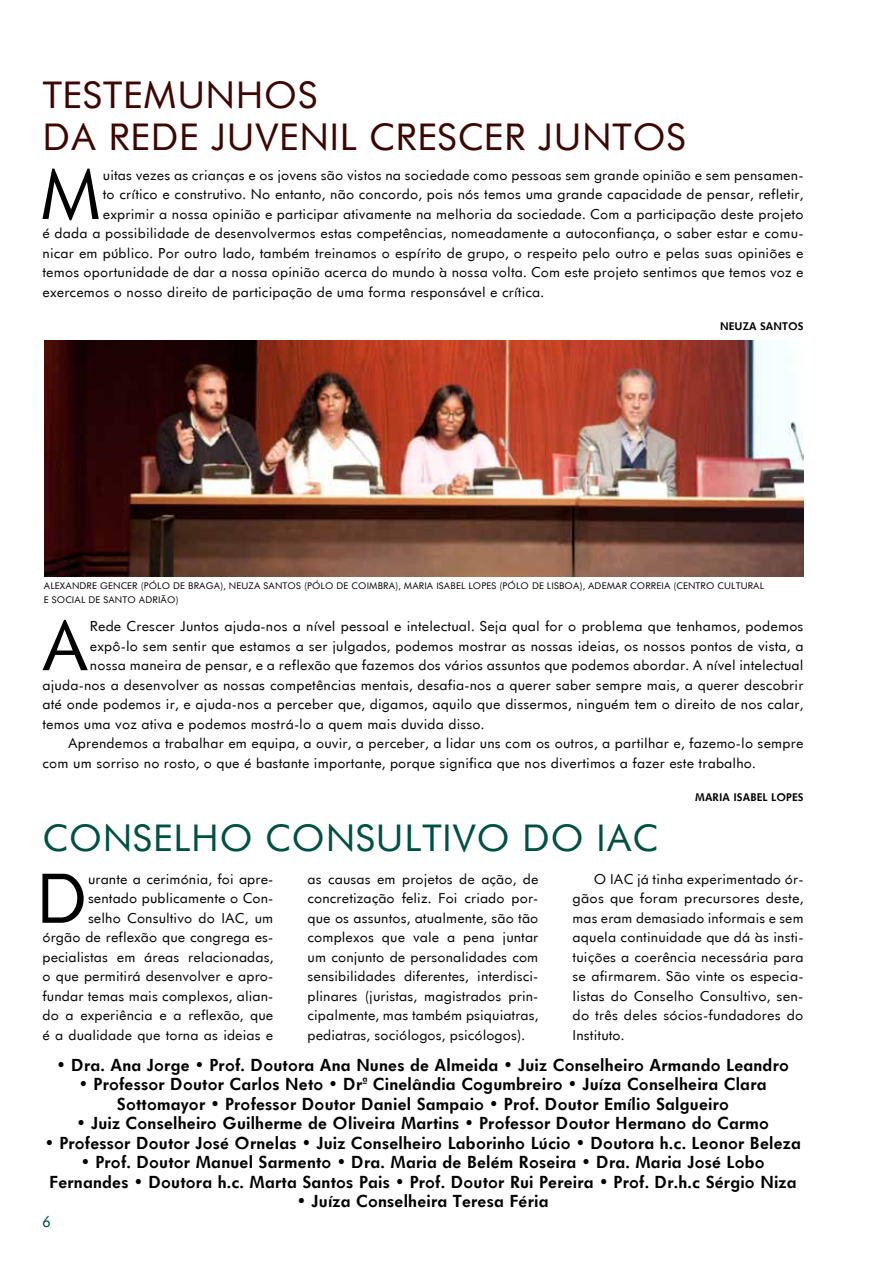
<style>
.page{position:relative;width:893px;height:1263px;background:#fff}
.page>*{position:absolute;margin:0;border:0;box-sizing:border-box;transform-origin:0 0}
.t1{font:66.3px "Futurist";color:#000}
.t2{font:36px "Futurist";color:#3e0600}
.t3{font:36px "Futurist";color:#005043}
.t4{font:700 16.5px/19.5px "Futurist";color:#000;text-align:center}
.t5{font:15px "Futurist";color:#005043}
.t6{font:13.5px/19.5px "Futurist";color:#000;text-align:justify}
.t7{font:700 10.5px "Futurist";color:#000}
.t8{font:9px "Futurist";color:#000}
</style>
<div class="page">
<img style="left:44px;top:340px;width:760px;height:237px">
<h2 class="t2" style="left:43px;top:72px;width:25px">testemun</h2>
<h2 class="t2" style="left:236px;top:72px;width:55px">hos</h2>
<h2 class="t2" style="left:43px;top:114px;width:111px">Da Rede</h2>
<h2 class="t2" style="left:211px;top:114px;width:89px">Juvenil</h2>
<h2 class="t2" style="left:369px;top:114px;width:23px">Cres</h2>
<h2 class="t2" style="left:458px;top:114px;width:106px">cer Juntos</h2>
<h1 class="t1" style="left:40px;top:153px;width:64px">M</h1>
<p class="t6" style="left:103px;top:165px;width:702px">uitas vezes as crianças e os jovens são vistos na sociedade como pessoas sem grande opinião e sem pensamen-</p>
<p class="t6" style="left:103px;top:185px;width:702px">to crítico e construtivo. No entanto, não concordo, pois nós temos uma grande capacidade de pensar, refletir,</p>
<p class="t6" style="left:103px;top:204px;width:702px">exprimir a nossa opinião e participar ativamente na melhoria da sociedade. Com a participação deste projeto</p>
<p class="t6" style="left:42px;top:224px;width:763px">é dada a possibilidade de desenvolvermos estas competências, nomeadamente a autoconfiança, o saber estar e comu-</p>
<p class="t6" style="left:42px;top:243px;width:763px">nicar em público. Por outro lado, também treinamos o espírito de grupo, o respeito pelo outro e pelas suas opiniões e</p>
<p class="t6" style="left:42px;top:263px;width:763px">temos oportunidade de dar a nossa opinião acerca do mundo à nossa volta. Com este projeto sentimos que temos voz e</p>
<p class="t6" style="left:42px;top:282px;width:503px">exercemos o nosso direito de participação de uma forma responsável e crítica.</p>
<p class="t7" style="left:720px;top:319px;width:17px">Neuza</p>
<p class="t7" style="left:760px;top:319px;width:15px">Santos</p>
<p class="t8" style="left:44px;top:580px;width:14px">Alexandre</p>
<p class="t8" style="left:100px;top:580px;width:8px">Gen</p>
<p class="t8" style="left:121px;top:580px;width:123px">cer (Pólo de Braga), Neuza</p>
<p class="t8" style="left:263px;top:580px;width:13px">Santos</p>
<p class="t8" style="left:304px;top:580px;width:55px">(Pólo de Coimbra</p>
<p class="t8" style="left:395px;top:580px;width:24px">), Maria</p>
<p class="t8" style="left:436px;top:580px;width:9px">Isabel</p>
<p class="t8" style="left:468px;top:580px;width:90px">Lo pes (Pólo de Lisboa</p>
<p class="t8" style="left:580px;top:580px;width:23px">), Ademar</p>
<p class="t8" style="left:630px;top:580px;width:7px">Correia</p>
<p class="t8" style="left:673px;top:580px;width:11px">(Centro</p>
<p class="t8" style="left:717px;top:580px;width:7px">Cultural</p>
<p class="t8" style="left:44px;top:593px;width:34px">e Social</p>
<p class="t8" style="left:88px;top:593px;width:28px">de Santo</p>
<p class="t8" style="left:139px;top:593px;width:14px">Adrião</p>
<p class="t8" style="left:176px;top:593px;width:5px">)</p>
<h1 class="t1" style="left:42px;top:604px;width:47px">A</h1>
<p class="t6" style="left:90px;top:616px;width:715px">Rede Crescer Juntos ajuda-nos a nível pessoal e intelectual. Seja qual for o problema que tenhamos, podemos</p>
<p class="t6" style="left:90px;top:636px;width:715px">expô-lo sem sentir que estamos a ser julgados, podemos mostrar as nossas ideias, os nossos pontos de vista, a</p>
<p class="t6" style="left:90px;top:655px;width:715px">nossa maneira de pensar, e a reflexão que fazemos dos vários assuntos que podemos abordar. A nível intelectual</p>
<p class="t6" style="left:43px;top:675px;width:763px">ajuda-nos a desenvolver as nossas competências mentais, desafia-nos a querer saber sempre mais, a querer descobrir</p>
<p class="t6" style="left:43px;top:694px;width:763px">até onde podemos ir, e ajuda-nos a perceber que, digamos, aquilo que dissermos, ninguém tem o direito de nos calar,</p>
<p class="t6" style="left:43px;top:714px;width:444px">temos uma voz ativa e podemos mostrá-lo a quem mais duvida disso.</p>
<p class="t6" style="left:68px;top:733px;width:737px">Aprendemos a trabalhar em equipa, a ouvir, a perceber, a lidar uns com os outros, a partilhar e, fazemo-lo sempre</p>
<p class="t6" style="left:43px;top:753px;width:715px">com um sorriso no rosto, o que é bastante importante, porque significa que nos divertimos a fazer este trabalho.</p>
<p class="t7" style="left:695px;top:790px;width:110px">MARIA ISABEL LOPES</p>
<h2 class="t3" style="left:42px;top:815px;width:509px">Co NSELH O CONSULTIVO do</h2>
<h2 class="t3" style="left:596px;top:815px;width:64px">ia c</h2>
<h1 class="t1" style="left:36px;top:856px;width:43px">D</h1>
<p class="t6" style="left:42px;top:869px;width:233px;text-align:right">urante a cerimónia, foi apre&shy;sentado publicamente o Con-<br>selho Consultivo do IAC, um<br>órgão de reflexão que congrega es&shy;pecialistas em áreas relacionadas, o que permitirá desenvolver e apro&shy;fundar temas mais complexos, alian&shy;do a experiência e a reflexão, que é a dualidade que torna as ideias e</p>
<p class="t6" style="left:308px;top:869px;width:233px">as causas em projetos de ação, de concretização feliz. Foi criado por&shy;que os assuntos, atualmente, são tão complexos que vale a pena juntar um conjunto de personalidades com sensibilidades diferentes, interdisci&shy;plinares (juristas, magistrados prin&shy;cipalmente, mas também psiquiatras, pediatras, sociólogos, psicólogos).</p>
<p class="t6" style="left:573px;top:869px;width:233px;text-indent:21px">O IAC já tinha experimentado ór&shy;gãos que foram precursores deste, mas eram demasiado informais e sem aquela continuidade que dá às insti&shy;tuições a coerência necessária para se afirmarem. São vinte os especia&shy;listas do Conselho Consultivo, sen&shy;do três deles sócios-fundadores do Instituto.</p>
<p class="t4" style="left:57px;top:1054px;width:734px">• Dra. Ana Jorge • Prof. Doutora Ana Nunes de Almeida • Juiz Conselheiro Armando Leandro</p>
<p class="t4" style="left:79px;top:1074px;width:689px">• Professor Doutor Carlos Neto • Drª Cinelândia Cogumbreiro • Juíza Conselheira Clara<br>Sottomayor • Professor Doutor Daniel Sampaio • Prof. Doutor Emílio Salgueiro</p>
<p class="t4" style="left:77px;top:1113px;width:694px">• Juiz Conselheiro Guilherme de Oliveira Martins • Professor Doutor Hermano do Carmo</p>
<p class="t4" style="left:45px;top:1132px;width:757px">• Professor Doutor José Ornelas • Juiz Conselheiro Laborinho Lúcio • Doutora h.c. Leonor Beleza</p>
<p class="t4" style="left:49px;top:1152px;width:749px">• Prof. Doutor Manuel Sarmento • Dra. Maria de Belém Roseira • Dra. Maria José Lobo<br>Fernandes • Doutora h.c. Marta Santos Pais • Prof. Doutor Rui Pereira • Prof. Dr.h.c Sérgio Niza</p>
<p class="t4" style="left:297px;top:1191px;width:253px">• Juíza Conselheira Teresa Féria</p>
<p class="t5" style="left:43px;top:1212px;width:10px">6</p>
</div>
